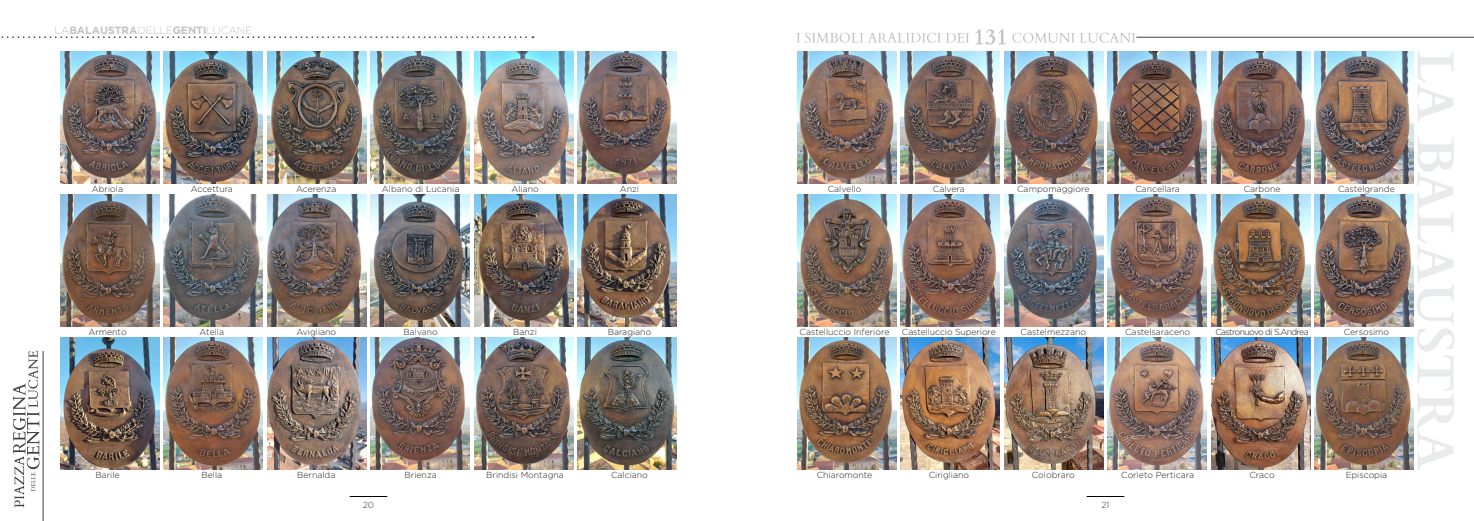
<style>
.page{position:relative;width:1474px;height:521px;background:#fff}
.page>*{position:absolute;margin:0;border:0;box-sizing:border-box;transform-origin:0 0}
.t1{font:700 10.5px "Gotham";color:#c2c3c6}
.t2{font:300 8.75px "Gotham";color:#231f20}
.t3{font:300 8.75px "Gotham";letter-spacing:-.07em;color:#231f20}
.t4{font:300 8.75px "Gotham";color:#3e3e3f}
.s1{font-weight:300}
</style>
<div class="page">
<hr style="left:1086px;top:496px;width:37px;height:1px;background:#000">
<hr style="left:1136px;top:37px;width:337px;height:1px;background:#3e3e3f">
<hr style="left:43px;top:351px;width:1px;height:170px;background:#3e3e3f">
<svg style="left:13px;top:351px;width:27px;height:157px"></svg>
<hr style="left:350px;top:496px;width:37px;height:1px;background:#000">
<svg style="left:1px;top:36px;width:532px;height:2px"></svg>
<img style="left:60px;top:51px;width:99px;height:133px">
<img style="left:60px;top:194px;width:99px;height:133px">
<img style="left:60px;top:337px;width:99px;height:133px">
<img style="left:267px;top:51px;width:99px;height:133px">
<img style="left:267px;top:194px;width:99px;height:133px">
<img style="left:267px;top:337px;width:99px;height:133px">
<img style="left:474px;top:51px;width:99px;height:133px">
<img style="left:474px;top:194px;width:99px;height:133px">
<img style="left:474px;top:337px;width:99px;height:133px">
<img style="left:164px;top:51px;width:99px;height:133px">
<img style="left:164px;top:194px;width:99px;height:133px">
<img style="left:164px;top:337px;width:99px;height:133px">
<img style="left:370px;top:51px;width:100px;height:133px">
<img style="left:370px;top:194px;width:100px;height:133px">
<img style="left:370px;top:337px;width:100px;height:133px">
<img style="left:577px;top:51px;width:99px;height:133px">
<img style="left:577px;top:194px;width:99px;height:133px">
<img style="left:577px;top:337px;width:99px;height:133px">
<img style="left:797px;top:51px;width:99px;height:133px">
<img style="left:797px;top:194px;width:99px;height:133px">
<img style="left:797px;top:337px;width:99px;height:133px">
<img style="left:1004px;top:51px;width:99px;height:133px">
<img style="left:1004px;top:194px;width:99px;height:133px">
<img style="left:1004px;top:337px;width:99px;height:133px">
<img style="left:1211px;top:51px;width:99px;height:133px">
<img style="left:1211px;top:194px;width:99px;height:133px">
<img style="left:1211px;top:337px;width:99px;height:133px">
<img style="left:900px;top:51px;width:100px;height:133px">
<img style="left:900px;top:194px;width:100px;height:133px">
<img style="left:900px;top:337px;width:100px;height:133px">
<img style="left:1107px;top:51px;width:99px;height:133px">
<img style="left:1107px;top:194px;width:99px;height:133px">
<img style="left:1107px;top:337px;width:99px;height:133px">
<img style="left:1314px;top:51px;width:99px;height:133px">
<img style="left:1314px;top:194px;width:99px;height:133px">
<img style="left:1314px;top:337px;width:99px;height:133px">
<svg style="left:797px;top:29px;width:338px;height:16px"></svg>
<svg style="left:1417px;top:51px;width:37px;height:419px"></svg>
<p class="t1" style="left:55px;top:24px;width:199px"><span class="s1">LA</span>BALAUSTRA<span class="s1">DELLE</span>GENTI<span class="s1">LUCANE</span></p>
<p class="t2" style="left:92px;top:184px;width:33px">Abriola</p>
<p class="t2" style="left:191px;top:184px;width:44px">Accettura</p>
<p class="t2" style="left:296px;top:184px;width:42px">Acerenza</p>
<p class="t2" style="left:382px;top:184px;width:79px">Albano di Lucania</p>
<p class="t2" style="left:511px;top:184px;width:29px">Aliano</p>
<p class="t2" style="left:620px;top:184px;width:21px">Anzi</p>
<p class="t2" style="left:827px;top:184px;width:35px">Calvello</p>
<p class="t2" style="left:933px;top:184px;width:33px">Calvera</p>
<p class="t2" style="left:1017px;top:184px;width:74px">Campomaggiore</p>
<p class="t2" style="left:1135px;top:184px;width:46px">Cancellara</p>
<p class="t2" style="left:1243px;top:184px;width:38px">Carbone</p>
<p class="t2" style="left:1337px;top:184px;width:58px">Castelgrande</p>
<p class="t2" style="left:88px;top:327px;width:40px">Armento</p>
<p class="t2" style="left:200px;top:327px;width:26px">Atella</p>
<p class="t2" style="left:296px;top:327px;width:41px">Avigliano</p>
<p class="t2" style="left:403px;top:327px;width:36px">Balvano</p>
<p class="t2" style="left:513px;top:327px;width:25px">Banzi</p>
<p class="t2" style="left:607px;top:327px;width:45px">Baragiano</p>
<p class="t2" style="left:799px;top:327px;width:91px">Castelluccio Inferiore</p>
<p class="t2" style="left:902px;top:327px;width:95px">Castelluccio Superiore</p>
<p class="t2" style="left:1020px;top:327px;width:67px">Castelmezzano</p>
<p class="t2" style="left:1125px;top:327px;width:67px">Castelsaraceno</p>
<p class="t3" style="left:1215px;top:327px;width:95px">Castronuovo di S.Andrea</p>
<p class="t2" style="left:1343px;top:327px;width:47px">Cersosimo</p>
<p class="t2" style="left:95px;top:470px;width:26px">Barile</p>
<p class="t2" style="left:201px;top:470px;width:22px">Bella</p>
<p class="t2" style="left:297px;top:470px;width:40px">Bernalda</p>
<p class="t2" style="left:404px;top:470px;width:34px">Brienza</p>
<p class="t2" style="left:486px;top:470px;width:79px">Brindisi Montagna</p>
<p class="t2" style="left:611px;top:470px;width:38px">Calciano</p>
<p class="t2" style="left:816px;top:470px;width:57px">Chiaromonte</p>
<p class="t2" style="left:928px;top:470px;width:42px">Cirigliano</p>
<p class="t2" style="left:1031px;top:470px;width:44px">Colobraro</p>
<p class="t2" style="left:1121px;top:470px;width:74px">Corleto Perticara</p>
<p class="t2" style="left:1249px;top:470px;width:27px">Craco</p>
<p class="t2" style="left:1345px;top:470px;width:43px">Episcopia</p>
<p class="t4" style="left:363px;top:500px;width:13px">20</p>
<p class="t4" style="left:1101px;top:500px;width:10px">21</p>
</div>
